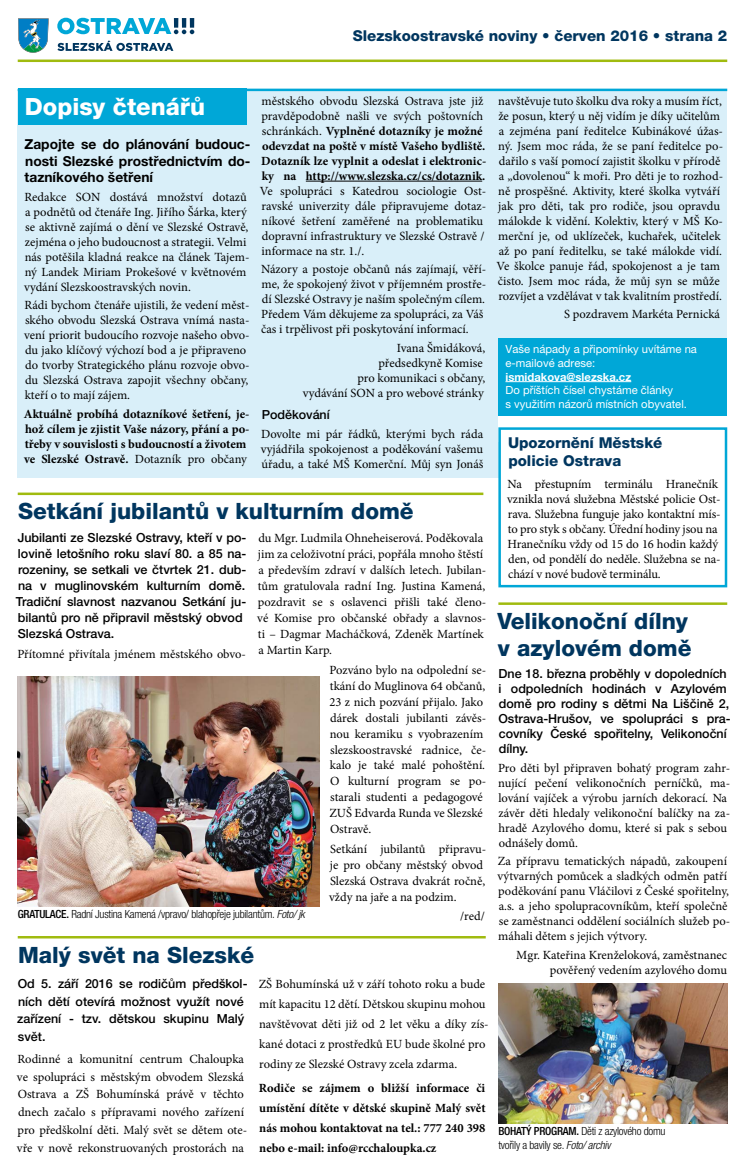
<style>
.page{position:relative;width:745px;height:1170px;background:#fff}
.page>*{position:absolute;margin:0;border:0;box-sizing:border-box;transform-origin:0 0}
.t1{font:800 23.75px "Helvetica Neue LT Pro";color:#fff}
.t2{font:800 22.5px/27px "Helvetica Neue LT Pro";color:#00365f}
.t3{font:800 15px/18px "Helvetica Neue LT Pro";color:#00365f}
.t4{font:700 13.75px/16.5px "Helvetica Neue LT Pro";color:#000;text-align:justify}
.t5{font:12.5px/15px "Minion Pro";letter-spacing:-.005em;color:#000}
.t6{font:700 12.5px/15px "Minion Pro";color:#000}
.t7{font:500 12.5px/16px "Helvetica Neue LT Pro";color:#000}
.t8{font:300 condensed 11.25px/13.5px "Helvetica Neue LT Pro";letter-spacing:-.02em;color:#000}
.t9{font:11.25px/14px "Helvetica Neue LT Pro";color:#fff}
.t10{font:700 11.25px "Helvetica Neue LT Pro";color:#fff}
.s1{font-weight:400}
.s2{font-weight:500}
.s3{font-style:italic}
</style>
<div class="page">
<svg style="left:18px;top:18px;width:31px;height:35px"></svg>
<svg style="left:57px;top:18px;width:137px;height:16px"></svg>
<svg style="left:57px;top:40px;width:116px;height:11px"></svg>
<hr style="left:18px;top:60px;width:708px;height:2px;background:#a0bb0f">
<div style="left:18px;top:89px;width:708px;height:388px;background:#d9eff9"></div>
<hr style="left:305px;top:181px;width:177px;height:1px;background:#000">
<div style="left:18px;top:89px;width:228px;height:36px;background:#00a7d7"></div>
<div style="left:498px;top:413px;width:230px;height:29px;background:#fff"></div>
<div style="left:498px;top:337px;width:228px;height:78px;background:#00a7d7"></div>
<hr style="left:505px;top:381px;width:126px;height:1px;background:#fff">
<hr style="left:18px;top:89px;width:708px;height:2px;background:#00a7d7">
<hr style="left:18px;top:492px;width:465px;height:3px;background:#a0bb0f">
<hr style="left:498px;top:602px;width:228px;height:3px;background:#a0bb0f">
<img style="left:18px;top:676px;width:301px;height:230px">
<img style="left:498px;top:983px;width:228px;height:140px">
<hr style="left:18px;top:935px;width:467px;height:3px;background:#a0bb0f">
<div style="left:499px;top:428px;width:226px;height:158px;background:#fff"></div>
<div style="left:498px;top:427px;width:228px;height:160px;border:2px solid #00a7d7"></div>
<p class="t3" style="left:352px;top:26px;width:376px">Slezskoostravské noviny • červen 2016 • strana 2</p>
<h1 class="t1" style="left:25px;top:93px;width:181px">Dopisy čtenářů</h1>
<p class="t4" style="left:24px;top:135px;width:227px">Zapojte se do plánování budouc&shy;nosti Slezské prostřednictvím do&shy;tazníkového šetření</p>
<p class="t5" style="left:24px;top:189px;width:227px">Redakce SON dostává množství dotazů a podnětů od čtenáře Ing. Jiřího Šárka, který se aktivně zajímá o dění ve Slezské Ostravě, zejména o jeho budoucnost a strategii. Velmi nás potěšila kladná reakce na článek Tajem&shy;ný Landek Miriam Prokešové v květnovém vydání Slezskoostravských novin.</p>
<p class="t5" style="left:24px;top:298px;width:227px">Rádi bychom čtenáře ujistili, že vedení měst&shy;ského obvodu Slezská Ostrava vnímá nasta&shy;vení priorit budoucího rozvoje našeho obvo&shy;du jako klíčový výchozí bod a je připraveno do tvorby Strategického plánu rozvoje obvo&shy;du Slezská Ostrava zapojit všechny občany, kteří o to mají zájem.</p>
<p class="t6" style="left:24px;top:406px;width:227px">Aktuálně probíhá dotazníkové šetření, je&shy;hož cílem je zjistit Vaše názory, přání a po&shy;třeby v souvislosti s budoucností a životem ve Slezské Ostravě. <span class="s1">Dotazník pro občany</span></p>
<p class="t6" style="left:261px;top:93px;width:226px"><span class="s1">městského obvodu Slezská Ostrava jste již pravděpodobně našli ve svých poštovních schránkách.</span> Vyplněné dotazníky je možné odevzdat na poště v místě Vašeho bydliště.<br>Dotazník lze vyplnit a odeslat i elektronic&shy;ky na http://www.slezska.cz/cs/dotaznik.</p>
<p class="t5" style="left:259px;top:183px;width:228px">Ve spolupráci s Katedrou sociologie Ost&shy;ravské univerzity dále připravujeme dotaz&shy;níkové šetření zaměřené na problematiku dopravní infrastruktury ve Slezské Ostravě / informace na str. 1./.</p>
<p class="t5" style="left:261px;top:262px;width:226px">Názory a postoje občanů nás zajímají, věří&shy;me, že spokojený život v příjemném prostře&shy;dí Slezské Ostravy je naším společným cílem.<br>Předem Vám děkujeme za spolupráci, za Váš čas i trpělivost při poskytování informací.</p>
<p class="t5" style="left:302px;top:340px;width:184px;text-align:right">Ivana Šmidáková,<br>předsedkyně Komise<br>pro komunikaci s občany,<br>vydávání SON a pro webové stránky</p>
<p class="t7" style="left:261px;top:406px;width:70px">Poděkování</p>
<p class="t5" style="left:261px;top:426px;width:224px;text-align:justify">Dovolte mi pár řádků, kterými bych ráda vyjádřila spokojenost a poděkování vašemu úřadu, a také MŠ Komerční. Můj syn Jonáš</p>
<h2 class="t2" style="left:18px;top:497px;width:397px">Setkání jubilantů v kulturním domě</h2>
<p class="t7" style="left:16px;top:529px;width:232px">Jubilanti ze Slezské Ostravy, kteří v po&shy;lovině letošního roku slaví 80. a 85 na&shy;rozeniny, se setkali ve čtvrtek 21. dub&shy;na v muglinovském kulturním domě.<br>Tradiční slavnost nazvanou Setkání ju&shy;bilantů pro ně připravil městský obvod Slezská Ostrava.</p>
<p class="t5" style="left:17px;top:646px;width:230px">Přítomné přivítala jménem městského obvo-</p>
<p class="t5" style="left:257px;top:530px;width:230px;line-height:16px">du Mgr. Ludmila Ohneheiserová. Poděkovala jim za celoživotní práci, popřála mnoho štěstí a především zdraví v dalších letech. Jubilan&shy;tům gratulovala radní Ing. Justina Kamená, pozdravit se s oslavenci přišli také členo&shy;vé Komise pro občanské obřady a slavnos&shy;ti – Dagmar Macháčková, Zdeněk Martínek a Martin Karp.</p>
<p class="t5" style="left:329px;top:661px;width:158px;line-height:16px">Pozváno bylo na odpolední se&shy;tkání do Muglinova 64 občanů,<br>23 z nich pozvání přijalo. Jako dárek dostali jubilanti závěs&shy;nou keramiku s vyobrazením slezskoostravské radnice, če&shy;kalo je také malé pohoštění.<br>O kulturní program se po&shy;starali studenti a pedagogové<br>ZUŠ Edvarda Runda ve Slezské<br>Ostravě.</p>
<p class="t5" style="left:329px;top:840px;width:158px;line-height:16px">Setkání jubilantů připravu&shy;je pro občany městský obvod<br>Slezská Ostrava dvakrát ročně, vždy na jaře a na podzim.</p>
<p class="t5" style="left:460px;top:908px;width:26px">/red/</p>
<p class="t8" style="left:18px;top:907px;width:288px"><span class="s2">GRATULACE.</span> Radní Justina Kamená /vpravo/ blahopřeje jubilantům. <span class="s3">Foto/ jk</span></p>
<h2 class="t2" style="left:18px;top:941px;width:237px">Malý svět na Slezské</h2>
<p class="t7" style="left:17px;top:974px;width:231px;line-height:17.9px">Od 5. září 2016 se rodičům předškol&shy;ních dětí otevírá možnost využít nové zařízení - tzv. dětskou skupinu Malý svět.</p>
<p class="t5" style="left:17px;top:1049px;width:231px;line-height:17.9px">Rodinné a komunitní centrum Chaloupka ve spolupráci s městským obvodem Slezská Ostrava a ZŠ Bohumínská právě v těchto dnech začalo s přípravami nového zařízení pro předškolní děti. Malý svět se dětem ote&shy;vře v nově rekonstruovaných prostorách na</p>
<p class="t5" style="left:258px;top:973px;width:231px;line-height:20.1px">ZŠ Bohumínská už v září tohoto roku a bude mít kapacitu 12 dětí. Dětskou skupinu mohou navštěvovat děti již od 2 let věku a díky zís&shy;kané dotaci z prostředků EU bude školné pro rodiny ze Slezské Ostravy zcela zdarma.</p>
<p class="t6" style="left:259px;top:1077px;width:228px;line-height:20.1px;text-align:justify">Rodiče se zájmem o bližší informace či umístění dítěte v dětské skupině Malý svět nás mohou kontaktovat na tel.: 777 240 398 nebo e-mail: info@rcchaloupka.cz</p>
<p class="t5" style="left:496px;top:93px;width:228px">navštěvuje tuto školku dva roky a musím říct, že posun, který u něj vidím je díky učitelům a zejména paní ředitelce Kubinákové úžas&shy;ný. Jsem moc ráda, že se paní ředitelce po&shy;dařilo s vaší pomocí zajistit školku v přírodě a „dovolenou“ k moři. Pro děti je to rozhod&shy;ně prospěšné. Aktivity, které školka vytváří jak pro děti, tak pro rodiče, jsou opravdu málokde k vidění. Kolektiv, který v MŠ Ko&shy;merční je, od uklízeček, kuchařek, učitelek až po paní ředitelku, se také málokde vidí.<br>Ve školce panuje řád, spokojenost a je tam čisto. Jsem moc ráda, že můj syn se může rozvíjet a vzdělávat v tak kvalitním prostředí.</p>
<p class="t5" style="left:563px;top:307px;width:157px">S pozdravem Markéta Pernická</p>
<p class="t9" style="left:505px;top:341px;width:193px">Vaše nápady a připomínky uvítáme na e-mailové adrese:</p>
<p class="t10" style="left:505px;top:369px;width:127px">ismidakova@slezska.cz</p>
<p class="t9" style="left:505px;top:383px;width:183px">Do příštích čísel chystáme články<br>s využitím názorů místních obyvatel.</p>
<p class="t3" style="left:507px;top:433px;width:156px">Upozornění Městské policie Ostrava</p>
<p class="t5" style="left:507px;top:476px;width:215px">Na přestupním terminálu Hranečník vznikla nová služebna Městské policie Ost&shy;rava. Služebna funguje jako kontaktní mís&shy;to pro styk s občany. Úřední hodiny jsou na Hranečníku vždy od 15 do 16 hodin každý den, od pondělí do neděle. Služebna se na&shy;chází v nové budově terminálu.</p>
<h2 class="t2" style="left:497px;top:607px;width:195px">Velikonoční dílny v azylovém domě</h2>
<p class="t7" style="left:498px;top:666px;width:233px;line-height:15px">Dne 18. března proběhly v dopoledních i odpoledních hodinách v Azylovém domě pro rodiny s dětmi Na Liščině 2,<br>Ostrava-Hrušov, ve spolupráci s pra&shy;covníky České spořitelny, Velikonoční dílny.</p>
<p class="t5" style="left:497px;top:760px;width:233px">Pro děti byl připraven bohatý program zahr&shy;nující pečení velikonočních perníčků, ma&shy;lování vajíček a výrobu jarních dekorací. Na závěr děti hledaly velikonoční balíčky na za&shy;hradě Azylového domu, které si pak s sebou odnášely domů.</p>
<p class="t5" style="left:497px;top:853px;width:234px">Za přípravu tematických nápadů, zakoupení výtvarných pomůcek a sladkých odměn patří poděkování panu Vláčilovi z České spořitelny, a.s. a jeho spolupracovníkům, kteří společně se zaměstnanci oddělení sociálních služeb po&shy;máhali dětem s jejich výtvory.</p>
<p class="t5" style="left:516px;top:947px;width:212px;text-align:right">Mgr. Kateřina Krenželoková, zaměstnanec pověřený vedením azylového domu</p>
<p class="t8" style="left:498px;top:1124px;width:169px"><span class="s2">BOHATÝ PROGRAM.</span> Děti z azylového domu tvořily a bavily se. <span class="s3">Foto/ archiv</span></p>
</div>
